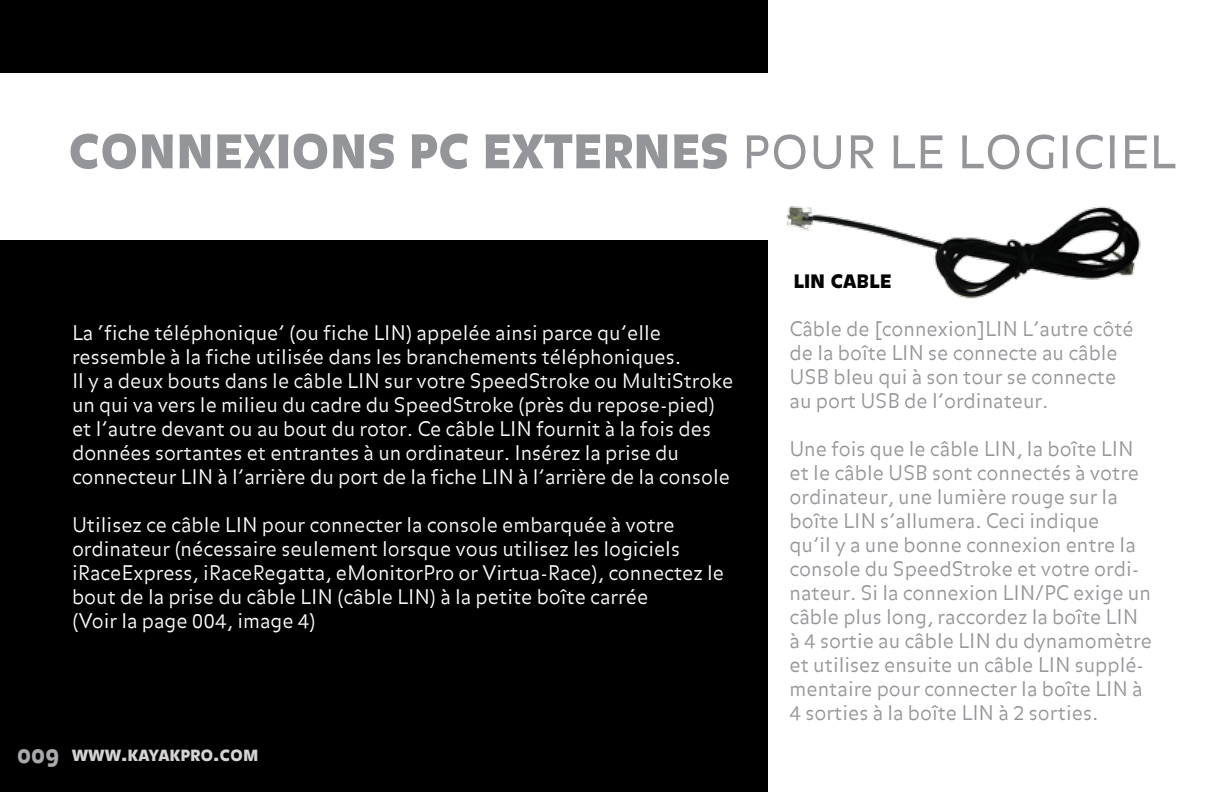
<style>
.page{position:relative;width:1224px;height:792px;background:#fff}
.page>*{position:absolute;margin:0;border:0;box-sizing:border-box;transform-origin:0 0}
.t1{font:60px "Balance Black Caps";color:#939598}
.t2{font:24px "Balance Black Caps";color:#000}
.t3{font:24px "Balance Black Caps";color:#a7a9ac}
.t4{font:300 20px/24px "Balance";color:#fff}
.t5{font:300 20px/24px "Balance";color:#939598}
.t6{font:20px "Balance Black Caps";color:#d5d3d3}
.s1{font-family:"Balance Light Caps"}
</style>
<div class="page">
<div style="left:0;top:240px;width:768px;height:552px;background:#000"></div>
<div style="left:0;top:0;width:768px;height:73px;background:#000"></div>
<img style="left:786px;top:206px;width:355px;height:93px">
<h1 class="t1" style="left:68px;top:112px;width:1110px">connexions pc externes <span class="s1">pour le logiciel</span></h1>
<p class="t4" style="left:72px;top:322px;width:663px">La ‘fiche téléphonique’ (ou fiche LIN) appelée ainsi parce qu’elle ressemble à la fiche utilisée dans les branchements téléphoniques.<br>Il y a deux bouts dans le câble LIN sur votre SpeedStroke ou MultiStroke un qui va vers le milieu du cadre du SpeedStroke (près du repose-pied) et l’autre devant ou au bout du rotor. Ce câble LIN fournit à la fois des données sortantes et entrantes à un ordinateur. Insérez la prise du connecteur LIN à l’arrière du port de la fiche LIN à l’arrière de la console</p>
<p class="t4" style="left:72px;top:514px;width:654px">Utilisez ce câble LIN pour connecter la console embarquée à votre ordinateur (nécessaire seulement lorsque vous utilisez les logiciels iRaceExpress, iRaceRegatta, eMonitorPro or Virtua-Race), connectez le bout de la prise du câble LIN (câble LIN) à la petite boîte carrée<br>(Voir la page 004, image 4)</p>
<p class="t3" style="left:17px;top:741px;width:43px">009</p>
<p class="t6" style="left:72px;top:742px;width:188px">www.kayakpro.com</p>
<p class="t2" style="left:794px;top:265px;width:99px">lin cable</p>
<p class="t5" style="left:790px;top:318px;width:346px">Câble de [connexion]LIN L’autre côté de la boîte LIN se connecte au câble USB bleu qui à son tour se connecte au port USB de l’ordinateur.</p>
<p class="t5" style="left:790px;top:438px;width:364px">Une fois que le câble LIN, la boîte LIN et le câble USB sont connectés à votre ordinateur, une lumière rouge sur la boîte LIN s’allumera. Ceci indique<br>qu’il y a une bonne connexion entre la console du SpeedStroke et votre ordi&shy;nateur. Si la connexion LIN/PC exige un câble plus long, raccordez la boîte LIN à 4 sortie au câble LIN du dynamomètre et utilisez ensuite un câble LIN supplé&shy;mentaire pour connecter la boîte LIN à 4 sorties à la boîte LIN à 2 sorties.</p>
</div>
